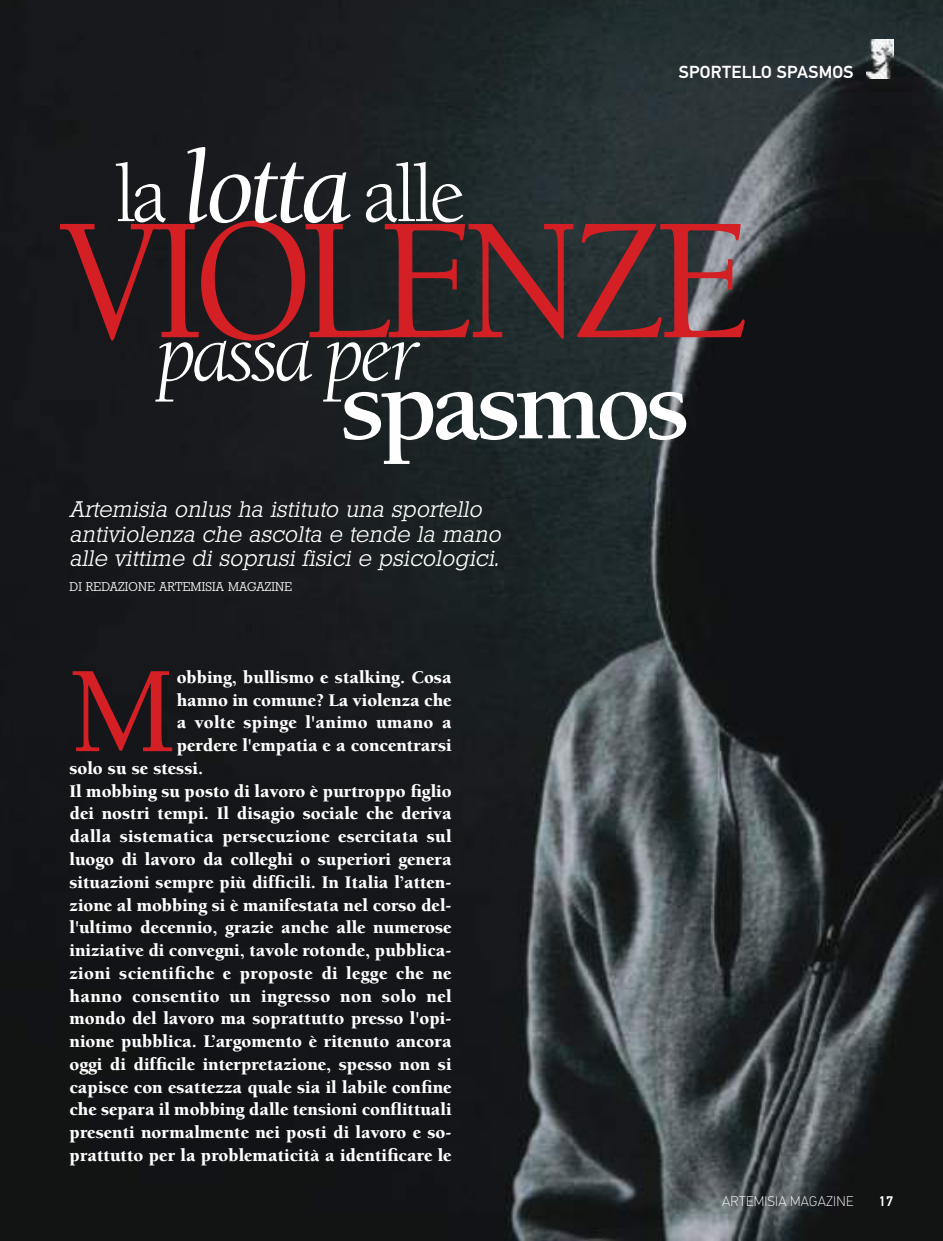
<style>
.page{position:relative;width:943px;height:1241px;background:#fff}
.page>*{position:absolute;margin:0;border:0;box-sizing:border-box;transform-origin:0 0}
.t1{font:500 178.15px "Berkeley Std";color:#d41f24;scale:.9 1}
.t2{font:500 125.83px "Berkeley Std";color:#d41f24}
.t3{font:700 105px "Berkeley Std";letter-spacing:-.05em;color:#fff}
.t4{font:84px "Berkeley Std";letter-spacing:-.05em;color:#fff}
.t5{font:italic 300 21.88px/24.5px "Stafford";letter-spacing:.02em;color:#fff}
.t6{font:900 18.38px "Berkeley Std";color:#fff}
.t7{font:900 18.38px "Berkeley Std";letter-spacing:.02em;color:#fff}
.t8{font:500 17.5px "PF Din Text Pro";letter-spacing:.02em;color:#fff}
.t9{font:100 14px "PF Din Text Pro";letter-spacing:.02em;color:#fff}
.t10{font:500 14px "PF Din Text Pro";color:#fff}
.t11{font:300 12.25px "Stafford";letter-spacing:.02em;color:#fff}
.s1{font-style:italic;font-size:105px}
</style>
<div class="page">
<img style="left:0;top:0;width:943px;height:1240px">
<img style="left:866px;top:40px;width:27px;height:38px">
<p class="t8" style="left:678px;top:66px;width:176px">SPORTELLO SPASMOS</p>
<h3 class="t4" style="left:114px;top:162px;width:353px">la <span class="s1">lotta</span> alle</h3>
<h1 class="t1" style="left:59px;top:211px;width:769px">VI<sub>pa</sub>O<sub>ssa</sub>L<sub>pe</sub>E<sub>r</sub> NZE</h1>
<h3 class="t3" style="left:340px;top:364px;width:351px">spasmos</h3>
<p class="t5" style="left:69px;top:497px;width:432px">Artemisia onlus ha istituto una sportello antiviolenza che ascolta e tende la mano alle vittime di soprusi fisici e psicologici.</p>
<p class="t11" style="left:69px;top:579px;width:224px">DI REDAZIONE ARTEMISIA MAGAZINE</p>
<h2 class="t2" style="left:69px;top:662px;width:109px">M</h2>
<p class="t6" style="left:177px;top:669px;width:276px">obbing, bullismo e stalking. Cosa</p>
<p class="t6" style="left:177px;top:692px;width:276px">hanno in comune? La violenza che</p>
<p class="t6" style="left:177px;top:715px;width:276px">a volte spinge l'animo umano a</p>
<p class="t6" style="left:177px;top:738px;width:276px">perdere l'empatia e a concentrarsi</p>
<p class="t6" style="left:69px;top:760px;width:135px">solo su se stessi.</p>
<p class="t6" style="left:69px;top:783px;width:383px">Il mobbing su posto di lavoro è purtroppo figlio</p>
<p class="t6" style="left:69px;top:806px;width:383px">dei nostri tempi. Il disagio sociale che deriva</p>
<p class="t6" style="left:69px;top:829px;width:383px">dalla sistematica persecuzione esercitata sul</p>
<p class="t6" style="left:69px;top:851px;width:383px">luogo di lavoro da colleghi o superiori genera</p>
<p class="t6" style="left:69px;top:874px;width:383px">situazioni sempre più difficili. In Italia l’atten-</p>
<p class="t6" style="left:69px;top:897px;width:383px">zione al mobbing si è manifestata nel corso del-</p>
<p class="t6" style="left:69px;top:920px;width:383px">l'ultimo decennio, grazie anche alle numerose</p>
<p class="t6" style="left:69px;top:942px;width:383px">iniziative di convegni, tavole rotonde, pubblica-</p>
<p class="t6" style="left:69px;top:965px;width:383px">zioni scientifiche e proposte di legge che ne</p>
<p class="t7" style="left:69px;top:988px;width:383px">hanno consentito un ingresso non solo nel</p>
<p class="t6" style="left:69px;top:1011px;width:383px">mondo del lavoro ma soprattutto presso l'opi-</p>
<p class="t6" style="left:69px;top:1033px;width:383px">nione pubblica. L’argomento è ritenuto ancora</p>
<p class="t6" style="left:69px;top:1056px;width:383px">oggi di difficile interpretazione, spesso non si</p>
<p class="t6" style="left:69px;top:1079px;width:383px">capisce con esattezza quale sia il labile confine</p>
<p class="t6" style="left:69px;top:1102px;width:383px">che separa il mobbing dalle tensioni conflittuali</p>
<p class="t6" style="left:69px;top:1124px;width:383px">presenti normalmente nei posti di lavoro e so-</p>
<p class="t6" style="left:69px;top:1147px;width:383px">prattutto per la problematicità a identificare le</p>
<p class="t9" style="left:722px;top:1196px;width:133px">ARTEMISIA MAGAZINE</p>
<p class="t10" style="left:878px;top:1195px;width:16px">17</p>
</div>
